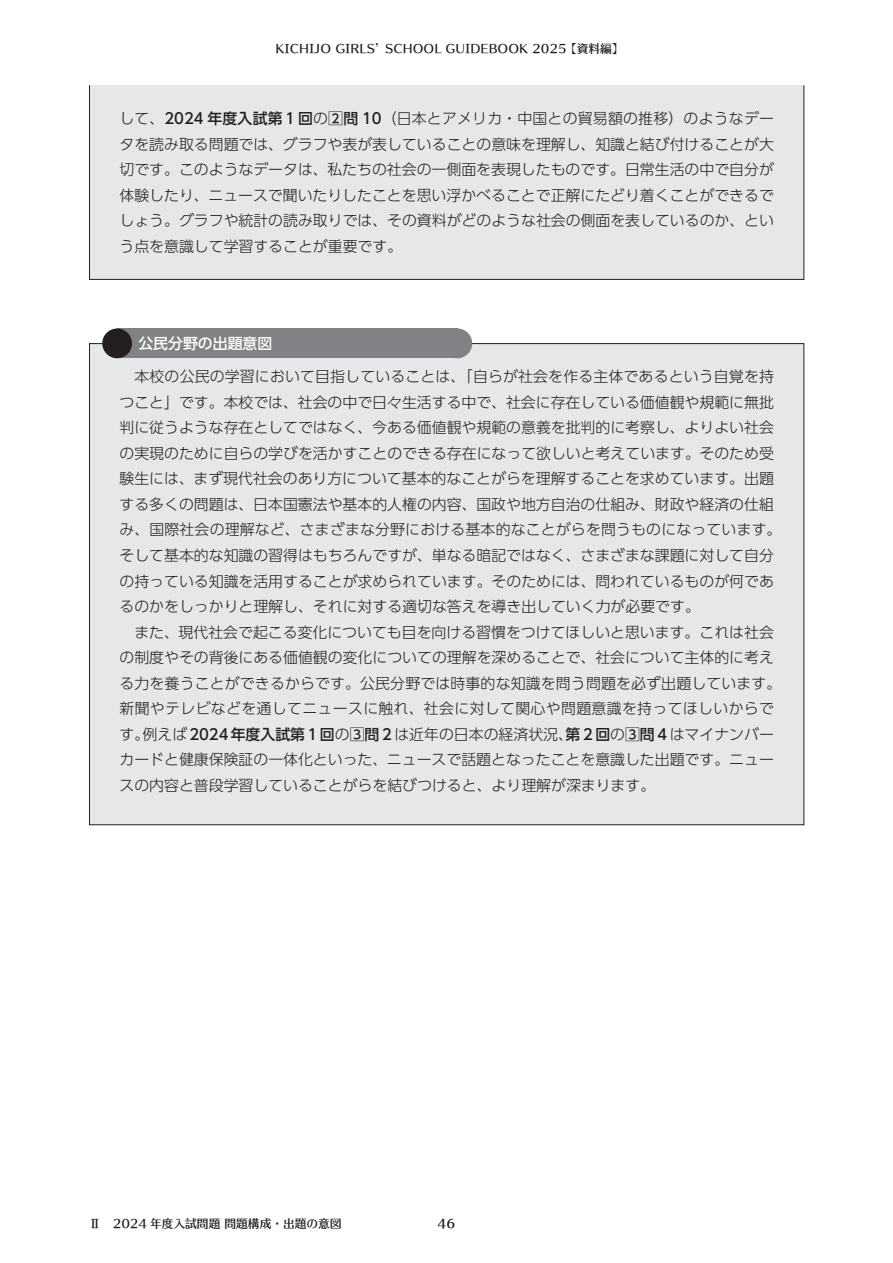
<style>
.page{position:relative;width:893px;height:1263px;background:#fff}
.page>*{position:absolute;margin:0;border:0;box-sizing:border-box;transform-origin:0 0}
.t1{font:300 14.85px/25.5px "UD Shin Go Pro";color:#231f20}
.t2{font:500 14.85px "UD Shin Go Pro";color:#fff}
.t3{font:11.7px "UD Typos 512 Std";color:#231f20}
.t4{font:11.7px "UD Typos 515 Std";color:#231f20}
.s1{font-weight:500}
</style>
<div class="page">
<div style="left:90px;top:344px;width:714px;height:481px;background:#e6e7e9"></div>
<div style="left:117px;top:328px;width:340px;height:30px;background:#808285"></div>
<div style="left:102px;top:328px;width:30px;height:30px;background:#231f20;border-radius:50%"></div>
<div style="left:442px;top:328px;width:30px;height:30px;background:#808285;border-radius:50%"></div>
<div style="left:90px;top:85px;width:714px;height:194px;background:#e6e7e9"></div>
<div style="left:89px;top:85px;width:715px;height:195px;border:1px solid #231f20"></div>
<p class="t3" style="left:275px;top:38px;width:350px">KICHIJO GIRLS’SCHOOL GUIDEBOOK 2025 【資料編】</p>
<p class="t1" style="left:119px;top:105px;width:656px;text-align:justify">して、<span class="s1">2024 年度入試第１回</span>の<span class="s1">2問 10</span>（日本とアメリカ・中国との貿易額の推移）のようなデータを読み取る問題では、グラフや表が表していることの意味を理解し、知識と結び付けることが大切です。このようなデータは、私たちの社会の一側面を表現したものです。日常生活の中で自分が体験したり、ニュースで聞いたりしたことを思い浮かべることで正解にたどり着くことができるでしょう。グラフや統計の読み取りでは、その資料がどのような社会の側面を表しているのか、という点を意識して学習することが重要です。</p>
<p class="t2" style="left:138px;top:331px;width:135px">公民分野の出題意図</p>
<p class="t1" style="left:119px;top:363px;width:663px">　本校の公民の学習において目指していることは、「自らが社会を作る主体であるという自覚を持つこと」です。本校では、社会の中で日々生活する中で、社会に存在している価値観や規範に無批判に従うような存在としてではなく、今ある価値観や規範の意義を批判的に考察し、よりよい社会の実現のために自らの学びを活かすことのできる存在になって欲しいと考えています。そのため受験生には、まず現代社会のあり方について基本的なことがらを理解することを求めています。出題する多くの問題は、日本国憲法や基本的人権の内容、国政や地方自治の仕組み、財政や経済の仕組み、国際社会の理解など、さまざまな分野における基本的なことがらを問うものになっています。そして基本的な知識の習得はもちろんですが、単なる暗記ではなく、さまざまな課題に対して自分の持っている知識を活用することが求められています。そのためには、問われているものが何であるのかをしっかりと理解し、それに対する適切な答えを導き出していく力が必要です。<br>　また、現代社会で起こる変化についても目を向ける習慣をつけてほしいと思います。これは社会の制度やその背後にある価値観の変化についての理解を深めることで、社会について主体的に考える力を養うことができるからです。公民分野では時事的な知識を問う問題を必ず出題しています。新聞やテレビなどを通してニュースに触れ、社会に対して関心や問題意識を持ってほしいからです。例えば<span class="s1">2024年度入試第１回</span>の<span class="s1">3問２</span>は近年の日本の経済状況、<span class="s1">第２回</span>の<span class="s1">3問４</span>はマイナンバーカードと健康保険証の一体化といった、ニュースで話題となったことを意識した出題です。ニュースの内容と普段学習していることがらを結びつけると、より理解が深まります。</p>
<p class="t3" style="left:89px;top:1213px;width:254px">Ⅱ　2024 年度入試問題 問題構成・出題の意図</p>
<p class="t4" style="left:438px;top:1213px;width:19px">46</p>
</div>
